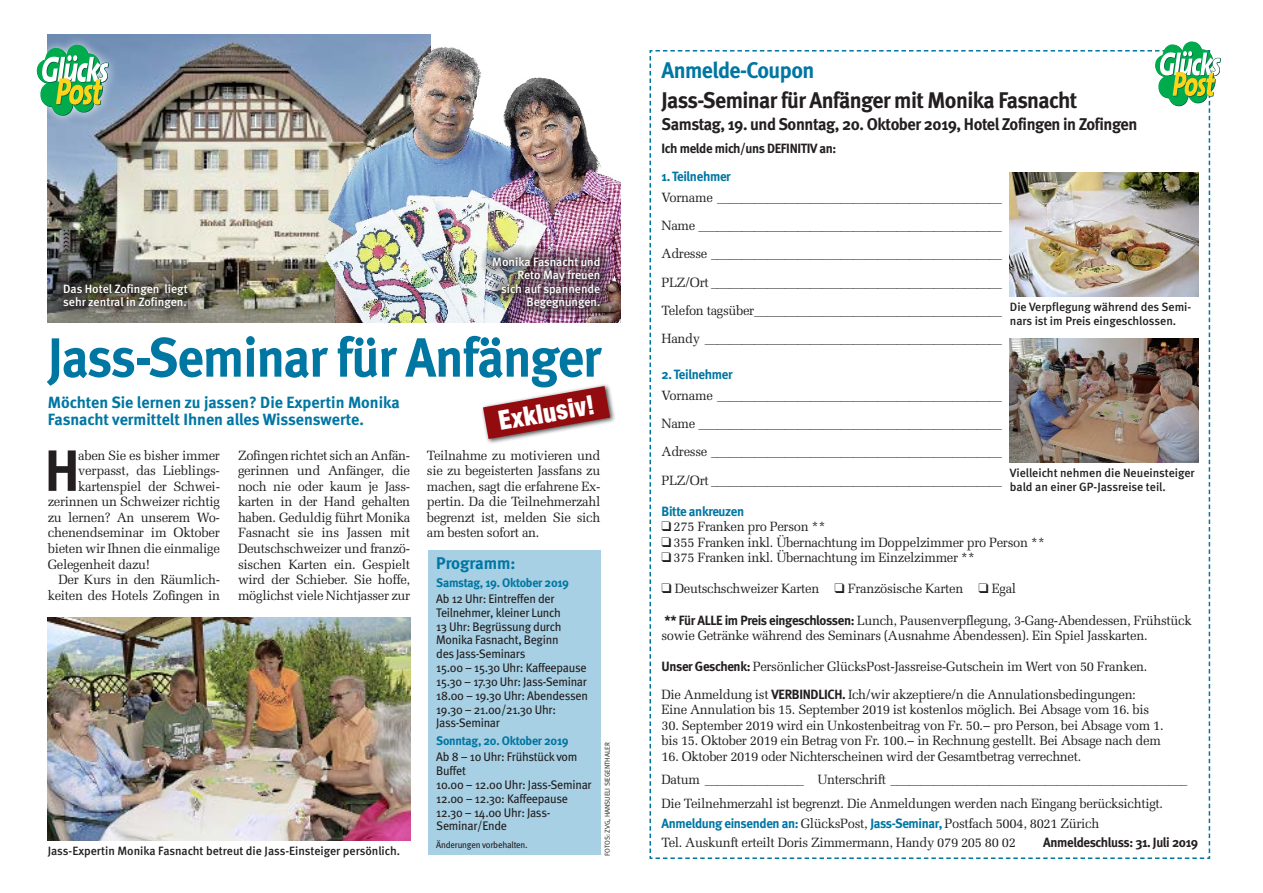
<style>
.page{position:relative;width:1263px;height:893px;background:#fff}
.page>*{position:absolute;margin:0;border:0;box-sizing:border-box;transform-origin:0 0}
._06_1_Lauftext_mit_I{font:700 58.2px "Meta";color:#231f20}
._04_2_Titel_46pt_x04{font:700 55.05px "Meta";letter-spacing:-.02em;color:#0076a3;scale:.95 1}
.t1{font:900 condensed 26.85px "Helvetica Neue LT Std";color:#fff;scale:.92 1}
._07_6_Kasten_Lauftex{font:700 22.65px "Meta";letter-spacing:-.025em;color:#231f20}
._07_6_Kasten_Lauftex-2{font:700 22.65px "Meta";letter-spacing:-.025em;color:#0076a3}
._07_6_Kasten_Lauftex-3{font:700 16.95px "Meta";letter-spacing:-.025em;color:#231f20}
._04_3_Titel_16pt_x04{font:700 16.95px "Meta";letter-spacing:-.005em;color:#0076a3}
._05_2_Lead_gross_sch{font:700 16.2px/17px "Meta";color:#0076a3}
._06_1_Lauftext_mit_I-2{font:13.35px/15.6px "Melior LT Std";letter-spacing:-.025em;color:#231f20;text-align:justify}
._06_3_Lauftext_ohne{font:13.35px "Melior LT Std";letter-spacing:-.025em;color:#231f20}
._06_2_Lauftext_mit_E{font:13.35px/15.6px "Melior LT Std";letter-spacing:-.025em;color:#231f20}
._06_2_Lauftext_mit_E-2{font:700 13.35px "Meta";letter-spacing:-.025em;color:#0076a3}
._06_3_Lauftext_ohne-2{font:700 13.35px "Meta";letter-spacing:-.025em;color:#231f20}
._07_6_Kasten_Lauftex-4{font:700 13.35px "Meta";letter-spacing:-.025em;color:#0076a3}
._07_6_Kasten_Lauftex-5{font:12.45px/13.8px "Meta";letter-spacing:-.02em;color:#231f20}
._07_6_Kasten_Lauftex-6{font:700 12.45px "Meta";letter-spacing:-.02em;color:#0076a3}
._02_1_Legende_links{font:500 12px/13.4px "Meta";color:#231f20}
._02_1_Legende_links-2{font:500 12px/13.4px "Meta";color:#fff}
._07_6_Kasten_Lauftex-7{font:9.15px "Meta";letter-spacing:-.02em;color:#231f20}
._03_1_Fotozeile_x12{font:7.05px "Meta Normal";letter-spacing:-.005em;color:#231f20}
.s1{font-family:"Meta";font-weight:700}
.s2{font-family:"Melior LT Std";font-weight:400;color:#231f20}
</style>
<div class="page">
<img style="left:48px;top:34px;width:272px;height:288px">
<div style="left:27px;top:35px;width:91px;height:90px;background:#fff;opacity:.75"></div>
<svg style="left:37px;top:45px;width:72px;height:71px"></svg>
<img style="left:48px;top:617px;width:362px;height:223px">
<img style="left:320px;top:34px;width:300px;height:288px">
<div style="left:428px;top:551px;width:172px;height:304px;background:#a7d0e4"></div>
<div style="left:51px;top:271px;width:149px;height:50px;background:#231f20;opacity:.95"></div>
<div style="left:480px;top:244px;width:133px;height:77px;background:#231f20;opacity:.95"></div>
<div style="left:480px;top:383px;width:136px;height:62px;background:#231f20;opacity:.8"></div>
<svg style="left:483px;top:386px;width:127px;height:53px"></svg>
<svg style="left:649px;top:41px;width:572px;height:818px"></svg>
<p class="_02_1_Legende_links-2" style="left:63px;top:282px;width:126px">Das Hotel Zofingen liegt sehr zentral in Zofingen.</p>
<p class="_02_1_Legende_links-2" style="left:492px;top:255px;width:110px;text-align:right">Monika Fasnacht und<br>Reto May freuen<br>sich auf spannende<br>Begegnungen.</p>
<p class="_04_2_Titel_46pt_x04" style="left:48px;top:325px;width:584px">Jass-Seminar für Anfänger</p>
<p class="_05_2_Lead_gross_sch" style="left:48px;top:393px;width:354px">Möchten Sie lernen zu jassen? Die Expertin Monika<br>Fasnacht vermittelt Ihnen alles Wissenswerte.</p>
<p class="_06_1_Lauftext_mit_I" style="left:45px;top:436px;width:37px">H</p>
<p class="_06_1_Lauftext_mit_I-2" style="left:78px;top:447px;width:143px">aben Sie es bisher immer</p>
<p class="t1" style="left:496px;top:405px;width:107px;rotate:-10deg">Exklusiv!</p>
<p class="_06_1_Lauftext_mit_I-2" style="left:238px;top:447px;width:174px">Zofingen richtet sich an Anfän&shy;gerinnen und Anfänger, die noch nie oder kaum je Jass&shy;karten in der Hand gehalten haben. Geduldig führt Monika Fasnacht sie ins Jassen mit Deutschschweizer und franzö&shy;sischen Karten ein. Gespielt wird der Schieber. Sie hoffe, möglichst viele Nichtjasser zur</p>
<p class="_06_1_Lauftext_mit_I-2" style="left:427px;top:447px;width:175px">Teilnahme zu motivieren und sie zu begeisterten Jassfans zu machen, sagt die erfahrene Ex&shy;pertin. Da die Teilnehmerzahl begrenzt ist, melden Sie sich am besten sofort an.</p>
<p class="_06_1_Lauftext_mit_I-2" style="left:78px;top:463px;width:142px">verpasst, das Lieblings-</p>
<p class="_06_1_Lauftext_mit_I-2" style="left:78px;top:479px;width:143px">kartenspiel der Schwei-</p>
<p class="_06_1_Lauftext_mit_I-2" style="left:48px;top:494px;width:174px">zerinnen un Schweizer richtig</p>
<p class="_06_1_Lauftext_mit_I-2" style="left:48px;top:510px;width:173px">zu lernen? An unserem Wo-</p>
<p class="_06_1_Lauftext_mit_I-2" style="left:48px;top:525px;width:174px">chenendseminar im Oktober</p>
<p class="_06_1_Lauftext_mit_I-2" style="left:48px;top:541px;width:174px">bieten wir Ihnen die einmalige</p>
<p class="_06_1_Lauftext_mit_I-2" style="left:48px;top:556px;width:104px">Gelegenheit dazu!</p>
<p class="_06_1_Lauftext_mit_I-2" style="left:48px;top:572px;width:174px;text-align:right">Der Kurs in den Räumlich&shy;keiten des Hotels Zofingen in</p>
<p class="_04_3_Titel_16pt_x04" style="left:436px;top:553px;width:81px">Programm:</p>
<p class="_07_6_Kasten_Lauftex-6" style="left:436px;top:575px;width:134px">Samstag, 19. Oktober 2019</p>
<p class="_07_6_Kasten_Lauftex-5" style="left:436px;top:591px;width:153px">Ab 12 Uhr: Eintreffen der<br>Teilnehmer, kleiner Lunch<br>13 Uhr: Begrüssung durch<br>Monika Fasnacht, Beginn<br>des Jass-Seminars<br>15.00 – 15.30 Uhr: Kaffeepause<br>15.30 – 17.30 Uhr: Jass-Seminar<br>18.00 – 19.30 Uhr: Abendessen<br>19.30 – 21.00/21.30 Uhr:<br>Jass-Seminar</p>
<p class="_07_6_Kasten_Lauftex-6" style="left:436px;top:734px;width:134px">Sonntag, 20. Oktober 2019</p>
<p class="_07_6_Kasten_Lauftex-5" style="left:436px;top:750px;width:157px">Ab 8 – 10 Uhr: Frühstück vom<br>Buffet<br>10.00 – 12.00 Uhr: Jass-Seminar<br>12.00 – 12.30: Kaffeepause<br>12.30 – 14.00 Uhr: Jass-<br>Seminar/Ende</p>
<p class="_07_6_Kasten_Lauftex-7" style="left:436px;top:840px;width:93px">Änderungen vorbehalten.</p>
<p class="_03_1_Fotozeile_x12" style="left:603px;top:855px;width:115px;rotate:-90deg">FOTOS: ZVG, HANSUELI SIEGENTHALER</p>
<p class="_02_1_Legende_links" style="left:48px;top:844px;width:354px">Jass-Expertin Monika Fasnacht betreut die Jass-Einsteiger persönlich.</p>
<p class="_07_6_Kasten_Lauftex-2" style="left:661px;top:56px;width:154px">Anmelde-Coupon</p>
<p class="_07_6_Kasten_Lauftex" style="left:661px;top:87px;width:417px">Jass-Seminar für Anfänger mit Monika Fasnacht</p>
<p class="_07_6_Kasten_Lauftex-3" style="left:661px;top:114px;width:477px">Samstag, 19. und Sonntag, 20. Oktober 2019, Hotel Zofingen in Zofingen</p>
<p class="_06_3_Lauftext_ohne-2" style="left:661px;top:141px;width:176px">Ich melde mich/uns DEFINITIV an:</p>
<p class="_06_2_Lauftext_mit_E-2" style="left:661px;top:168px;width:71px">1. Teilnehmer</p>
<p class="_06_3_Lauftext_ohne" style="left:661px;top:189px;width:342px">Vorname ______________________________________________</p>
<p class="_06_3_Lauftext_ohne" style="left:661px;top:218px;width:342px">Name _________________________________________________</p>
<p class="_06_3_Lauftext_ohne" style="left:661px;top:246px;width:342px">Adresse _______________________________________________</p>
<p class="_06_3_Lauftext_ohne" style="left:661px;top:274px;width:342px">PLZ/Ort _______________________________________________</p>
<p class="_06_3_Lauftext_ohne" style="left:661px;top:302px;width:342px">Telefon tagsüber________________________________________</p>
<p class="_06_2_Lauftext_mit_E" style="left:661px;top:331px;width:342px">Handy ________________________________________________</p>
<p class="_06_2_Lauftext_mit_E-2" style="left:661px;top:366px;width:72px">2. Teilnehmer</p>
<p class="_06_3_Lauftext_ohne" style="left:661px;top:387px;width:342px">Vorname ______________________________________________</p>
<p class="_06_3_Lauftext_ohne" style="left:661px;top:416px;width:342px">Name _________________________________________________</p>
<p class="_06_3_Lauftext_ohne" style="left:661px;top:444px;width:342px">Adresse _______________________________________________</p>
<p class="_06_3_Lauftext_ohne" style="left:661px;top:472px;width:342px">PLZ/Ort _______________________________________________</p>
<p class="_07_6_Kasten_Lauftex-4" style="left:661px;top:503px;width:84px">Bitte ankreuzen</p>
<p class="_06_1_Lauftext_mit_I-2" style="left:661px;top:519px;width:166px">❑ 275 Franken pro Person **</p>
<p class="_06_1_Lauftext_mit_I-2" style="left:661px;top:534px;width:385px">❑ 355 Franken inkl. Übernachtung im Doppelzimmer pro Person **</p>
<p class="_06_1_Lauftext_mit_I-2" style="left:661px;top:550px;width:315px">❑ 375 Franken inkl. Übernachtung im Einzelzimmer **</p>
<p class="_06_1_Lauftext_mit_I-2" style="left:661px;top:581px;width:356px">❑ Deutschschweizer Karten ❑ Französische Karten ❑ Egal</p>
<p class="_06_1_Lauftext_mit_I-2" style="left:661px;top:612px;width:532px"><span class="s1">** Für ALLE im Preis eingeschlossen:</span> Lunch, Pausenverpflegung, 3-Gang-Abendessen, Frühstück sowie Getränke während des Seminars (Ausnahme Abendessen). Ein Spiel Jasskarten.</p>
<p class="_06_1_Lauftext_mit_I-2" style="left:661px;top:659px;width:487px"><span class="s1">Unser Geschenk:</span> Persönlicher GlücksPost-Jassreise-Gutschein im Wert von 50 Franken.</p>
<p class="_06_2_Lauftext_mit_E" style="left:661px;top:686px;width:489px">Die Anmeldung ist <span class="s1">VERBINDLICH.</span> Ich/wir akzeptiere/n die Annulationsbedingungen:<br>Eine Annulation bis 15. September 2019 ist kostenlos möglich. Bei Absage vom 16. bis</p>
<p class="_06_2_Lauftext_mit_E" style="left:661px;top:717px;width:504px">30. September 2019 wird ein Unkostenbeitrag von Fr. 50.− pro Person, bei Absage vom 1. bis 15. Oktober 2019 ein Betrag von Fr. 100.− in Rechnung gestellt. Bei Absage nach dem</p>
<p class="_06_2_Lauftext_mit_E" style="left:661px;top:748px;width:421px">16. Oktober 2019 oder Nichterscheinen wird der Gesamtbetrag verrechnet.</p>
<p class="_06_3_Lauftext_ohne" style="left:661px;top:772px;width:527px">Datum ________________ Unterschrift ________________________________________________</p>
<p class="_06_2_Lauftext_mit_E" style="left:661px;top:796px;width:503px">Die Teilnehmerzahl ist begrenzt. Die Anmeldungen werden nach Eingang berücksichtigt.</p>
<p class="_06_2_Lauftext_mit_E-2" style="left:661px;top:815px;width:439px">Anmeldung einsenden an: <span class="s2">GlücksPost,</span> Jass-Seminar, <span class="s2">Postfach 5004, 8021 Zürich</span></p>
<p class="_06_3_Lauftext_ohne" style="left:661px;top:835px;width:356px">Tel. Auskunft erteilt Doris Zimmermann, Handy 079 205 80 02</p>
<p class="_06_3_Lauftext_ohne-2" style="left:1043px;top:834px;width:156px">Anmeldeschluss: 31. Juli 2019</p>
<p class="_02_1_Legende_links" style="left:1010px;top:300px;width:183px">Die Verpflegung während des Semi&shy;nars ist im Preis eingeschlossen.</p>
<p class="_02_1_Legende_links" style="left:1010px;top:466px;width:186px">Vielleicht nehmen die Neueinsteiger bald an einer GP-Jassreise teil.</p>
</div>
